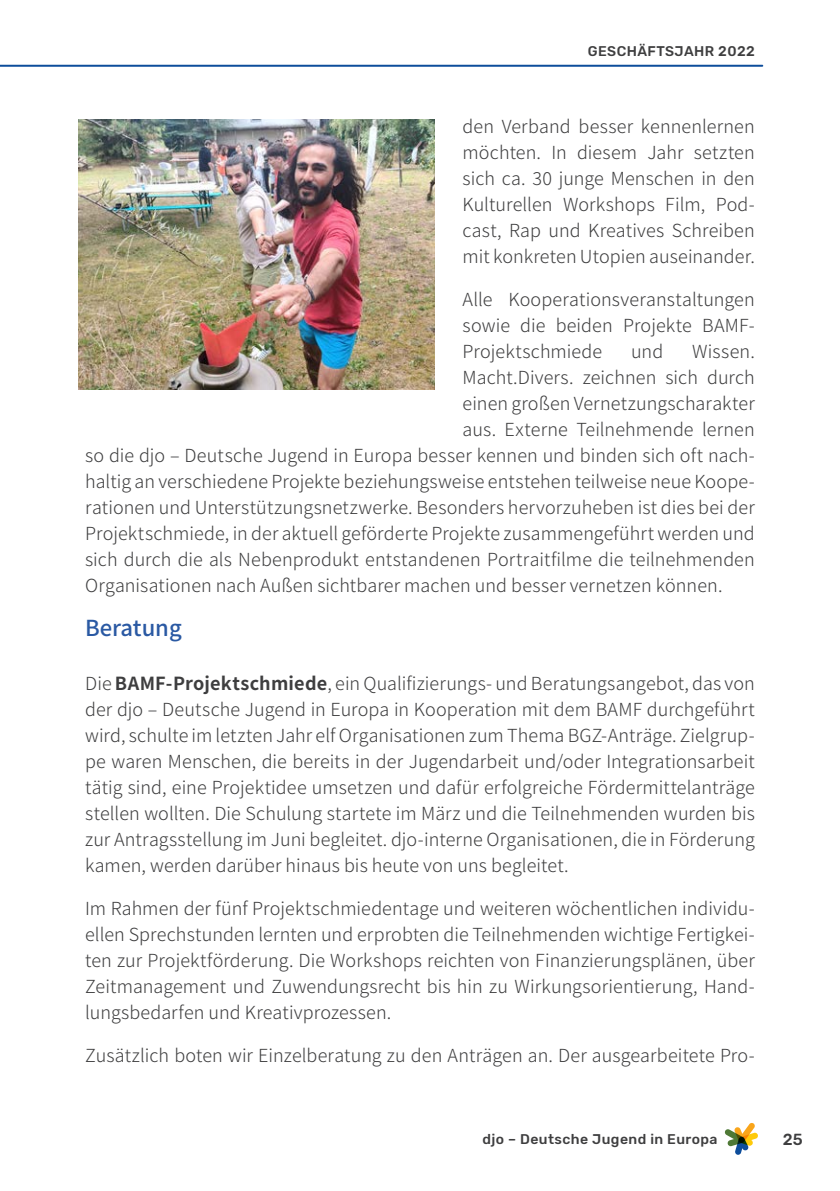
<style>
.page{position:relative;width:840px;height:1191px;background:#fff}
.page>*{position:absolute;margin:0;border:0;box-sizing:border-box;transform-origin:0 0}
.HL_3_Noto_Sans_Mediu{font:500 22px "Noto Sans JP";color:#2a59a3}
.Fließtext_Noto_Sans{font:300 18px/26px "Noto Sans JP";letter-spacing:.005em;color:#3e3e3f;text-align:justify}
.t1{font:500 16px "Rubik";color:#3e3e3f}
.t2{font:500 14px "Rubik";letter-spacing:.03em;color:#3e3e3f}
.s1{font-weight:700}
</style>
<div class="page">
<hr style="left:0;top:65px;width:761px;height:2px;background:#0d4d9b">
<svg style="left:724px;top:1123px;width:33px;height:31px"></svg>
<img style="left:78px;top:119px;width:356px;height:271px">
<p class="t2" style="left:587px;top:43px;width:168px">GESCHÄFTSJAHR 2022</p>
<p class="Fließtext_Noto_Sans" style="left:462px;top:114px;width:293px">den Verband besser kennenlernen möchten. In diesem Jahr setzten sich ca. 30 junge Menschen in den Kulturellen Workshops Film, Pod&shy;cast, Rap und Kreatives Schreiben mit konkreten Utopien auseinander.</p>
<p class="Fließtext_Noto_Sans" style="left:462px;top:287px;width:293px">Alle Kooperationsveranstaltungen sowie die beiden Projekte BAMF-Projektschmiede</p>
<p class="Fließtext_Noto_Sans" style="left:630px;top:339px;width:34px">und</p>
<p class="Fließtext_Noto_Sans" style="left:691px;top:339px;width:64px">Wissen.</p>
<p class="Fließtext_Noto_Sans" style="left:462px;top:365px;width:293px">Macht.Divers. zeichnen sich durch</p>
<p class="Fließtext_Noto_Sans" style="left:462px;top:391px;width:293px">einen großen Vernetzungscharakter</p>
<p class="Fließtext_Noto_Sans" style="left:462px;top:417px;width:293px">aus. Externe Teilnehmende lernen</p>
<p class="Fließtext_Noto_Sans" style="left:85px;top:443px;width:670px">so die djo – Deutsche Jugend in Europa besser kennen und binden sich oft nach-</p>
<p class="Fließtext_Noto_Sans" style="left:85px;top:469px;width:670px">haltig an verschiedene Projekte beziehungsweise entstehen teilweise neue Koope-</p>
<p class="Fließtext_Noto_Sans" style="left:85px;top:495px;width:670px">rationen und Unterstützungsnetzwerke. Besonders hervorzuheben ist dies bei der</p>
<p class="Fließtext_Noto_Sans" style="left:85px;top:521px;width:670px">Projektschmiede, in der aktuell geförderte Projekte zusammengeführt werden und</p>
<p class="Fließtext_Noto_Sans" style="left:85px;top:547px;width:670px">sich durch die als Nebenprodukt entstandenen Portraitfilme die teilnehmenden</p>
<p class="Fließtext_Noto_Sans" style="left:85px;top:573px;width:638px">Organisationen nach Außen sichtbarer machen und besser vernetzen können.</p>
<p class="HL_3_Noto_Sans_Mediu" style="left:85px;top:615px;width:98px">Beratung</p>
<p class="Fließtext_Noto_Sans" style="left:85px;top:671px;width:670px">Die <span class="s1">BAMF-Projektschmiede</span>, ein Qualifizierungs- und Beratungsangebot, das von der djo – Deutsche Jugend in Europa in Kooperation mit dem BAMF durchgeführt wird, schulte im letzten Jahr elf Organisationen zum Thema BGZ-Anträge. Zielgrup&shy;pe waren Menschen, die bereits in der Jugendarbeit und/oder Integrationsarbeit tätig sind, eine Projektidee umsetzen und dafür erfolgreiche Fördermittelanträge stellen wollten. Die Schulung startete im März und die Teilnehmenden wurden bis zur Antragsstellung im Juni begleitet. djo-interne Organisationen, die in Förderung kamen, werden darüber hinaus bis heute von uns begleitet.</p>
<p class="Fließtext_Noto_Sans" style="left:85px;top:896px;width:670px">Im Rahmen der fünf Projektschmiedentage und weiteren wöchentlichen individu&shy;ellen Sprechstunden lernten und erprobten die Teilnehmenden wichtige Fertigkei&shy;ten zur Projektförderung. Die Workshops reichten von Finanzierungsplänen, über Zeitmanagement und Zuwendungsrecht bis hin zu Wirkungsorientierung, Hand&shy;lungsbedarfen und Kreativprozessen.</p>
<p class="Fließtext_Noto_Sans" style="left:85px;top:1043px;width:670px">Zusätzlich boten wir Einzelberatung zu den Anträgen an. Der ausgearbeitete Pro-</p>
<p class="t2" style="left:482px;top:1130px;width:236px">djo – Deutsche Jugend in Europa</p>
<p class="t1" style="left:782px;top:1130px;width:21px">25</p>
</div>
